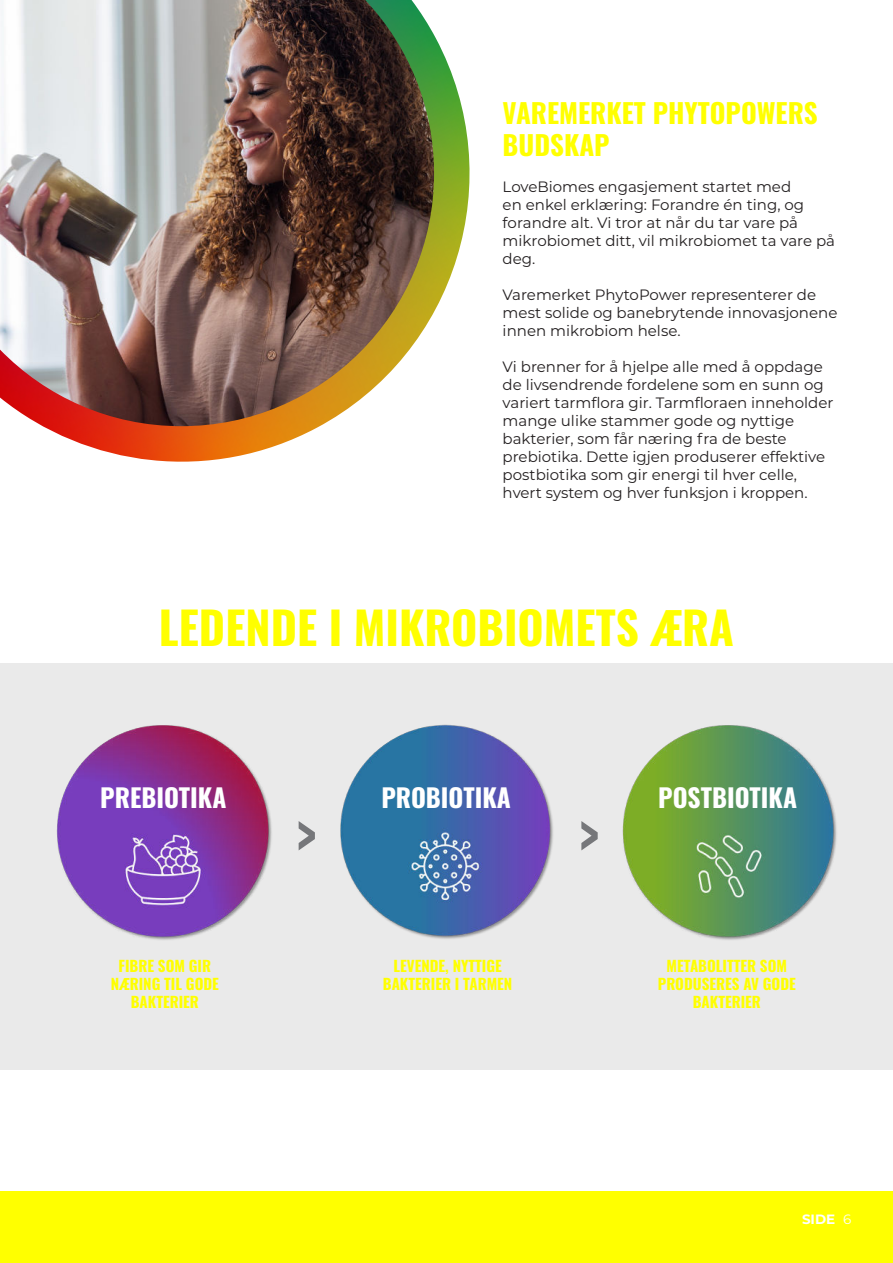
<style>
.page{position:relative;width:893px;height:1263px;background:#fff}
.page>*{position:absolute;margin:0;border:0;box-sizing:border-box;transform-origin:0 0}
.t1{font:52.5px "Oswald";color:#76777a}
.t2{font:45px "Oswald";color:#ff0}
.t3{font:27px/32.4px "Oswald";color:#ff0}
.t4{font:25.5px "Oswald";color:#fff}
.t5{font:15px/18px "Montserrat";color:#231f20}
.t6{font:15px/18px "Oswald";color:#ff0;text-align:center}
.t7{font:700 13.5px "Montserrat";color:#fff}
.s1{font-weight:400}
</style>
<div class="page">
<div style="left:0;top:1192px;width:893px;height:71px;background:#ff0"></div>
<div style="left:0;top:664px;width:893px;height:406px;background:#eaeaea"></div>
<img style="left:56px;top:725px;width:216px;height:215px">
<img style="left:340px;top:724px;width:213px;height:215px">
<img style="left:622px;top:725px;width:215px;height:215px">
<img style="left:42px;top:35px;width:428px;height:427px">
<img style="left:0;top:0;width:434px;height:426px">
<h3 class="t3" style="left:503px;top:98px;width:317px">VAREMERKET PHYTOPOWERS<br>BUDSKAP</h3>
<p class="t5" style="left:503px;top:179px;width:334px">LoveBiomes engasjement startet med<br>en enkel erklæring: Forandre én ting, og forandre alt. Vi tror at når du tar vare på mikrobiomet ditt, vil mikrobiomet ta vare på deg.</p>
<p class="t5" style="left:503px;top:287px;width:336px">Varemerket PhytoPower representerer de mest solide og banebrytende innovasjonene innen mikrobiom helse.</p>
<p class="t5" style="left:503px;top:359px;width:332px">Vi brenner for å hjelpe alle med å oppdage de livsendrende fordelene som en sunn og variert tarmflora gir. Tarmfloraen inneholder mange ulike stammer gode og nyttige bakterier, som får næring fra de beste prebiotika. Dette igjen produserer effektive postbiotika som gir energi til hver celle, hvert system og hver funksjon i kroppen.</p>
<h2 class="t2" style="left:159px;top:606px;width:577px">LEDENDE I MIKROBIOMETS ÆRA</h2>
<h3 class="t4" style="left:100px;top:786px;width:128px">PREBIOTIKA</h3>
<h3 class="t4" style="left:381px;top:786px;width:131px">PROBIOTIKA</h3>
<h3 class="t4" style="left:658px;top:786px;width:140px">POSTBIOTIKA</h3>
<p class="t6" style="left:111px;top:958px;width:110px">FIBRE SOM GIR<br>NÆRING TIL GODE<br>BAKTERIER</p>
<h1 class="t1" style="left:296px;top:809px;width:22px">&gt;</h1>
<h1 class="t1" style="left:579px;top:809px;width:22px">&gt;</h1>
<p class="t6" style="left:383px;top:958px;width:131px">LEVENDE, NYTTIGE<br>BAKTERIER I TARMEN</p>
<p class="t6" style="left:658px;top:958px;width:140px">METABOLITTER SOM<br>PRODUSERES AV GODE<br>BAKTERIER</p>
<p class="t7" style="left:802px;top:1211px;width:51px">SIDE <span class="s1">6</span></p>
</div>
